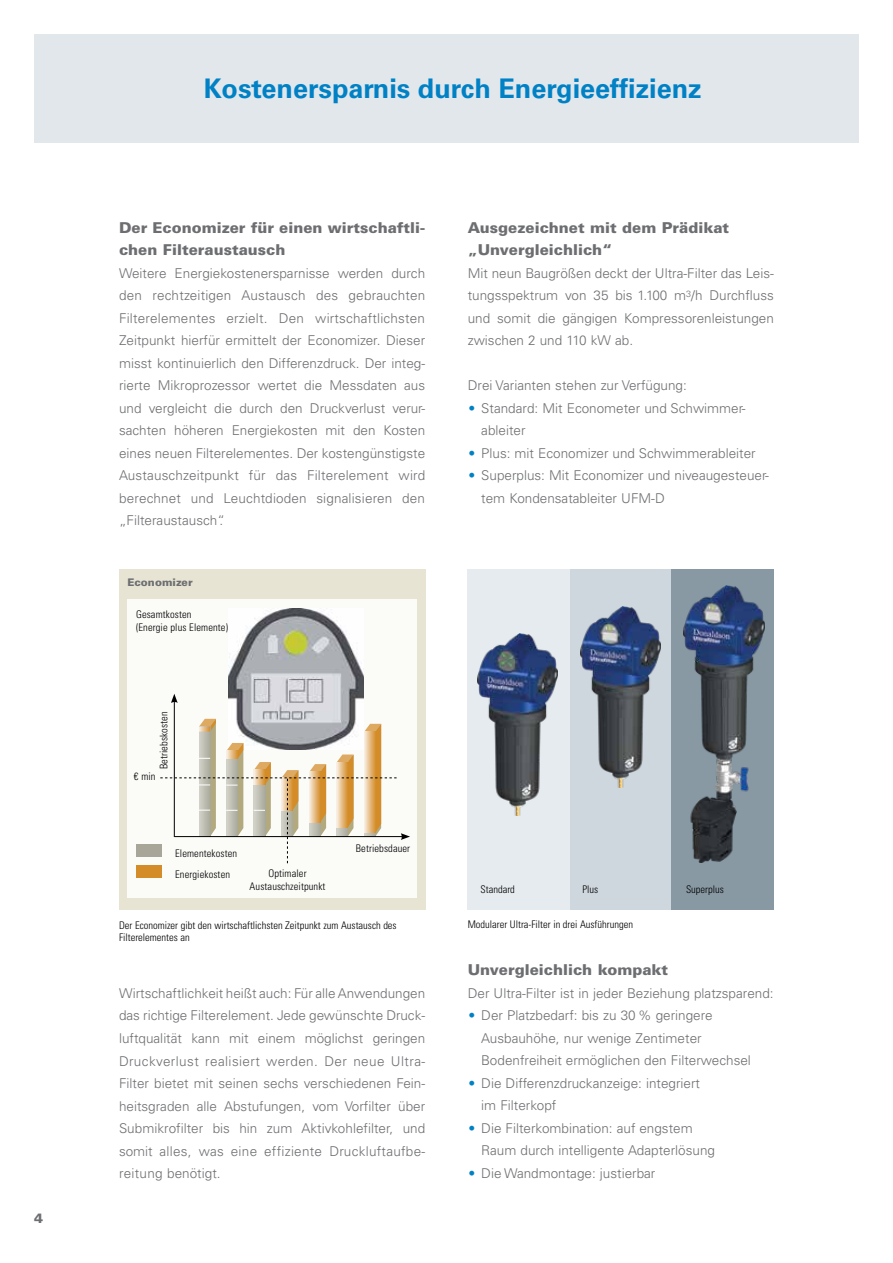
<style>
.page{position:relative;width:893px;height:1263px;background:#fff}
.page>*{position:absolute;margin:0;border:0;box-sizing:border-box;transform-origin:0 0}
.t1{font:700 27px "Univers LT Pro 65";color:#0081c6}
.t2{font:900 15px/22.5px "Univers LT Pro 75";color:#6d6e71}
.t3{font:300 13.5px/22.5px "Univers LT Pro 45";color:#6d6e71}
.t4{font:900 13.5px "Univers LT Pro 75";color:#6d6e71}
.t5{font:300 condensed 10.5px/12.8px "Univers LT Std";color:#000}
.t6{font:900 10.5px "Univers LT Pro 75";color:#6d6e71}
.s1{font-family:"Univers LT Std";font-stretch:condensed;color:#0081c6}
</style>
<div class="page">
<div style="left:34px;top:34px;width:825px;height:108px;background:#e1e7ea"></div>
<div style="left:119px;top:570px;width:306px;height:340px;background:#e7e4d3"></div>
<div style="left:128px;top:599px;width:289px;height:299px;background:#fbfbf8"></div>
<img style="left:229px;top:608px;width:135px;height:111px">
<hr style="left:174px;top:701px;width:1px;height:136px;background:#000">
<svg style="left:171px;top:694px;width:7px;height:9px"></svg>
<div style="left:136px;top:844px;width:26px;height:13px;background:#a7a699"></div>
<div style="left:136px;top:865px;width:26px;height:13px;background:#d38c27"></div>
<svg style="left:160px;top:719px;width:250px;height:144px"></svg>
<div style="left:570px;top:570px;width:102px;height:340px;background:#cfd7de"></div>
<div style="left:468px;top:570px;width:102px;height:340px;background:#e6ebef"></div>
<div style="left:672px;top:570px;width:102px;height:340px;background:#8899a4"></div>
<img style="left:477px;top:634px;width:81px;height:181px">
<img style="left:683px;top:586px;width:81px;height:276px">
<img style="left:580px;top:606px;width:81px;height:182px">
<p class="t4" style="left:34px;top:1209px;width:11px">4</p>
<h1 class="t1" style="left:204px;top:72px;width:499px">Kostenersparnis durch Energieeffizienz</h1>
<p class="t2" style="left:119px;top:216px;width:308px">Der Economizer für einen wirtschaftli&shy;chen Filteraustausch</p>
<p class="t3" style="left:119px;top:262px;width:308px;text-align:justify">Weitere Energiekostenersparnisse werden durch den rechtzeitigen Austausch des gebrauchten Filterelementes erzielt. Den wirtschaftlichsten Zeitpunkt hierfür ermittelt der Economizer. Dieser misst kontinuierlich den Differenzdruck. Der integ&shy;rierte Mikroprozessor wertet die Messdaten aus und vergleicht die durch den Druckverlust verur&shy;sachten höheren Energiekosten mit den Kosten eines neuen Filterelementes. Der kostengünstigste Austauschzeitpunkt für das Filterelement wird berechnet und Leuchtdioden signalisieren den „Filteraustausch“.</p>
<p class="t6" style="left:128px;top:576px;width:67px">Economizer</p>
<p class="t5" style="left:136px;top:608px;width:93px">Gesamtkosten<br>(Energie plus Elemente)</p>
<p class="t5" style="left:157px;top:769px;width:59px;rotate:-90deg">Betriebskosten</p>
<p class="t5" style="left:134px;top:770px;width:23px">€ min</p>
<p class="t5" style="left:175px;top:842px;width:64px;line-height:21.3px">Elementekosten<br>Energiekosten</p>
<p class="t5" style="left:250px;top:867px;width:77px;text-align:center">Optimaler<br>Austauschzeitpunkt</p>
<p class="t5" style="left:356px;top:842px;width:56px">Betriebsdauer</p>
<p class="t5" style="left:119px;top:919px;width:279px">Der Economizer gibt den wirtschaftlichsten Zeitpunkt zum Austausch des<br>Filterelementes an</p>
<p class="t3" style="left:119px;top:982px;width:308px;text-align:justify">Wirtschaftlichkeit heißt auch: Für alle Anwendungen das richtige Filterelement. Jede gewünschte Druck&shy;luftqualität kann mit einem möglichst geringen Druckverlust realisiert werden. Der neue Ultra-Filter bietet mit seinen sechs verschiedenen Fein&shy;heitsgraden alle Abstufungen, vom Vorfilter über Submikrofilter bis hin zum Aktivkohlefilter, und somit alles, was eine effiziente Druckluftaufbe&shy;reitung benötigt.</p>
<p class="t2" style="left:468px;top:216px;width:263px">Ausgezeichnet mit dem Prädikat „Unvergleichlich“</p>
<p class="t3" style="left:468px;top:262px;width:308px;text-align:justify">Mit neun Baugrößen deckt der Ultra-Filter das Leis&shy;tungsspektrum von 35 bis 1.100 m<sup>3</sup>/h Durchfluss und somit die gängigen Kompressorenleistungen zwischen 2 und 110 kW ab.</p>
<p class="t3" style="left:468px;top:374px;width:221px">Drei Varianten stehen zur Verfügung:</p>
<p class="t3" style="left:481px;top:397px;width:266px;text-indent:-14px"><span class="s1">•</span> Standard: Mit Econometer und Schwimmer&shy;ableiter</p>
<p class="t3" style="left:468px;top:442px;width:289px"><span class="s1">•</span> Plus: mit Economizer und Schwimmerableiter</p>
<p class="t3" style="left:481px;top:464px;width:289px;text-indent:-14px"><span class="s1">•</span> Superplus: Mit Economizer und niveaugesteuer&shy;tem Kondensatableiter UFM-D</p>
<p class="t5" style="left:480px;top:883px;width:36px">Standard</p>
<p class="t5" style="left:582px;top:883px;width:17px">Plus</p>
<p class="t5" style="left:686px;top:883px;width:39px">Superplus</p>
<p class="t5" style="left:468px;top:918px;width:167px">Modularer Ultra-Filter in drei Ausführungen</p>
<p class="t2" style="left:468px;top:959px;width:202px">Unvergleichlich kompakt</p>
<p class="t3" style="left:468px;top:982px;width:307px">Der Ultra-Filter ist in jeder Beziehung platzsparend:</p>
<p class="t3" style="left:481px;top:1004px;width:271px;text-indent:-14px"><span class="s1">•</span> Der Platzbedarf: bis zu 30 % geringere<br>Ausbauhöhe, nur wenige Zentimeter<br>Bodenfreiheit ermöglichen den Filterwechsel</p>
<p class="t3" style="left:481px;top:1072px;width:220px;text-indent:-14px"><span class="s1">•</span> Die Differenzdruckanzeige: integriert im Filterkopf</p>
<p class="t3" style="left:481px;top:1117px;width:235px;text-indent:-14px"><span class="s1">•</span> Die Filterkombination: auf engstem<br>Raum durch intelligente Adapterlösung</p>
<p class="t3" style="left:468px;top:1162px;width:189px"><span class="s1">•</span> Die Wandmontage: justierbar</p>
</div>
